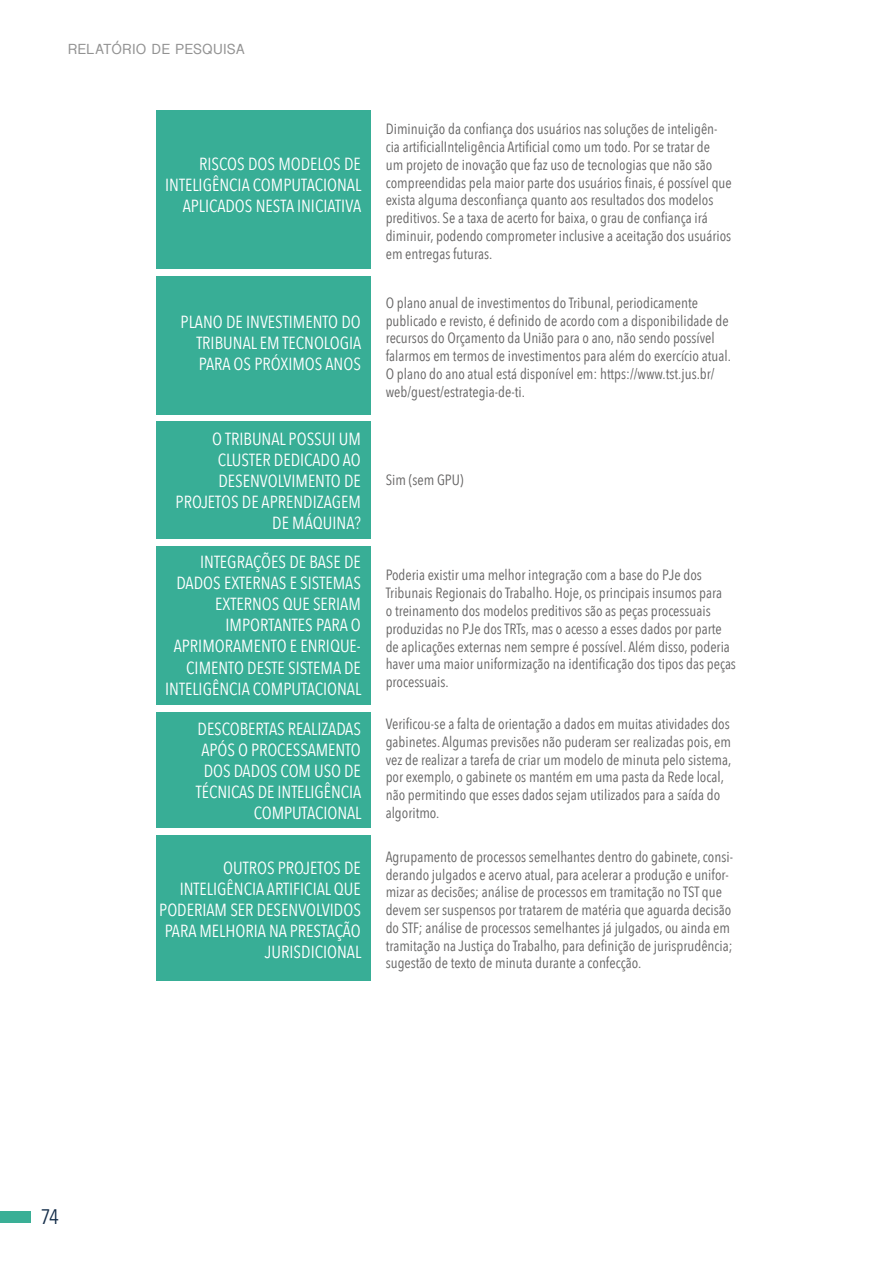
<style>
.page{position:relative;width:893px;height:1263px;background:#fff}
.page>*{position:absolute;margin:0;border:0;box-sizing:border-box;transform-origin:0 0}
.t1{font:21px "Avenir Next Condensed";color:#152e4a}
.t2{font:17.55px/21px "Avenir Next Condensed";color:#fff;text-align:right}
.t3{font:14.85px/17.7px "Avenir Next Condensed";color:#646363}
.t4{font:700 13.5px "Shree Dev 0714";letter-spacing:.06em;color:#929292}
</style>
<div class="page">
<div style="left:0;top:1212px;width:30px;height:11px;background:#3aaf96"></div>
<div style="left:156px;top:111px;width:214px;height:158px;background:#38ae96"></div>
<div style="left:156px;top:277px;width:214px;height:138px;background:#38ae96"></div>
<div style="left:156px;top:421px;width:214px;height:118px;background:#38ae96"></div>
<div style="left:156px;top:712px;width:214px;height:115px;background:#38ae96"></div>
<div style="left:156px;top:835px;width:214px;height:145px;background:#38ae96"></div>
<div style="left:156px;top:546px;width:214px;height:159px;background:#38ae96"></div>
<p class="t4" style="left:68px;top:41px;width:178px">RELATÓRIO DE PESQUISA</p>
<p class="t2" style="left:165px;top:153px;width:198px">RISCOS DOS MODELOS DE<br>INTELIGÊNCIA COMPUTACIONAL<br>APLICADOS NESTA INICIATIVA</p>
<p class="t2" style="left:196px;top:311px;width:166px;text-align:justify;text-indent:-16px">PLANO DE INVESTIMENTO DO TRIBUNAL EM TECNOLOGIA PARA OS PRÓXIMOS ANOS</p>
<p class="t2" style="left:176px;top:427px;width:187px">O TRIBUNAL POSSUI UM<br>CLUSTER DEDICADO AO<br>DESENVOLVIMENTO DE<br>PROJETOS DE APRENDIZAGEM<br>DE MÁQUINA?</p>
<p class="t2" style="left:165px;top:551px;width:198px">INTEGRAÇÕES DE BASE DE<br>DADOS EXTERNAS E SISTEMAS<br>EXTERNOS QUE SERIAM<br>IMPORTANTES PARA O<br>APRIMORAMENTO E ENRIQUE-<br>CIMENTO DESTE SISTEMA DE<br>INTELIGÊNCIA COMPUTACIONAL</p>
<p class="t2" style="left:196px;top:718px;width:167px">DESCOBERTAS REALIZADAS<br>APÓS O PROCESSAMENTO<br>DOS DADOS COM USO DE<br>TÉCNICAS DE INTELIGÊNCIA<br>COMPUTACIONAL</p>
<p class="t2" style="left:159px;top:856px;width:204px">OUTROS PROJETOS DE<br>INTELIGÊNCIA ARTIFICIAL QUE<br>PODERIAM SER DESENVOLVIDOS<br>PARA MELHORIA NA PRESTAÇÃO<br>JURISDICIONAL</p>
<p class="t3" style="left:386px;top:119px;width:348px">Diminuição da confiança dos usuários nas soluções de inteligên&shy;cia artificialInteligência Artificial como um todo. Por se tratar de<br>um projeto de inovação que faz uso de tecnologias que não são compreendidas pela maior parte dos usuários finais, é possível que exista alguma desconfiança quanto aos resultados dos modelos preditivos. Se a taxa de acerto for baixa, o grau de confiança irá diminuir, podendo comprometer inclusive a aceitação dos usuários em entregas futuras.</p>
<p class="t3" style="left:386px;top:293px;width:347px">O plano anual de investimentos do Tribunal, periodicamente publicado e revisto, é definido de acordo com a disponibilidade de recursos do Orçamento da União para o ano, não sendo possível falarmos em termos de investimentos para além do exercício atual.<br>O plano do ano atual está disponível em: https://www.tst.jus.br/ web/guest/estrategia-de-ti.</p>
<p class="t3" style="left:386px;top:470px;width:79px">Sim (sem GPU)</p>
<p class="t3" style="left:386px;top:566px;width:352px">Poderia existir uma melhor integração com a base do PJe dos Tribunais Regionais do Trabalho. Hoje, os principais insumos para<br>o treinamento dos modelos preditivos são as peças processuais produzidas no PJe dos TRTs, mas o acesso a esses dados por parte de aplicações externas nem sempre é possível. Além disso, poderia haver uma maior uniformização na identificação dos tipos das peças processuais.</p>
<p class="t3" style="left:386px;top:714px;width:347px">Verificou-se a falta de orientação a dados em muitas atividades dos gabinetes. Algumas previsões não puderam ser realizadas pois, em vez de realizar a tarefa de criar um modelo de minuta pelo sistema, por exemplo, o gabinete os mantém em uma pasta da Rede local, não permitindo que esses dados sejam utilizados para a saída do algoritmo.</p>
<p class="t3" style="left:386px;top:847px;width:349px">Agrupamento de processos semelhantes dentro do gabinete, consi&shy;derando julgados e acervo atual, para acelerar a produção e unifor&shy;mizar as decisões; análise de processos em tramitação no TST que devem ser suspensos por tratarem de matéria que aguarda decisão do STF; análise de processos semelhantes já julgados, ou ainda em tramitação na Justiça do Trabalho, para definição de jurisprudência; sugestão de texto de minuta durante a confecção.</p>
<h1 class="t1" style="left:41px;top:1199px;width:20px">74</h1>
</div>
